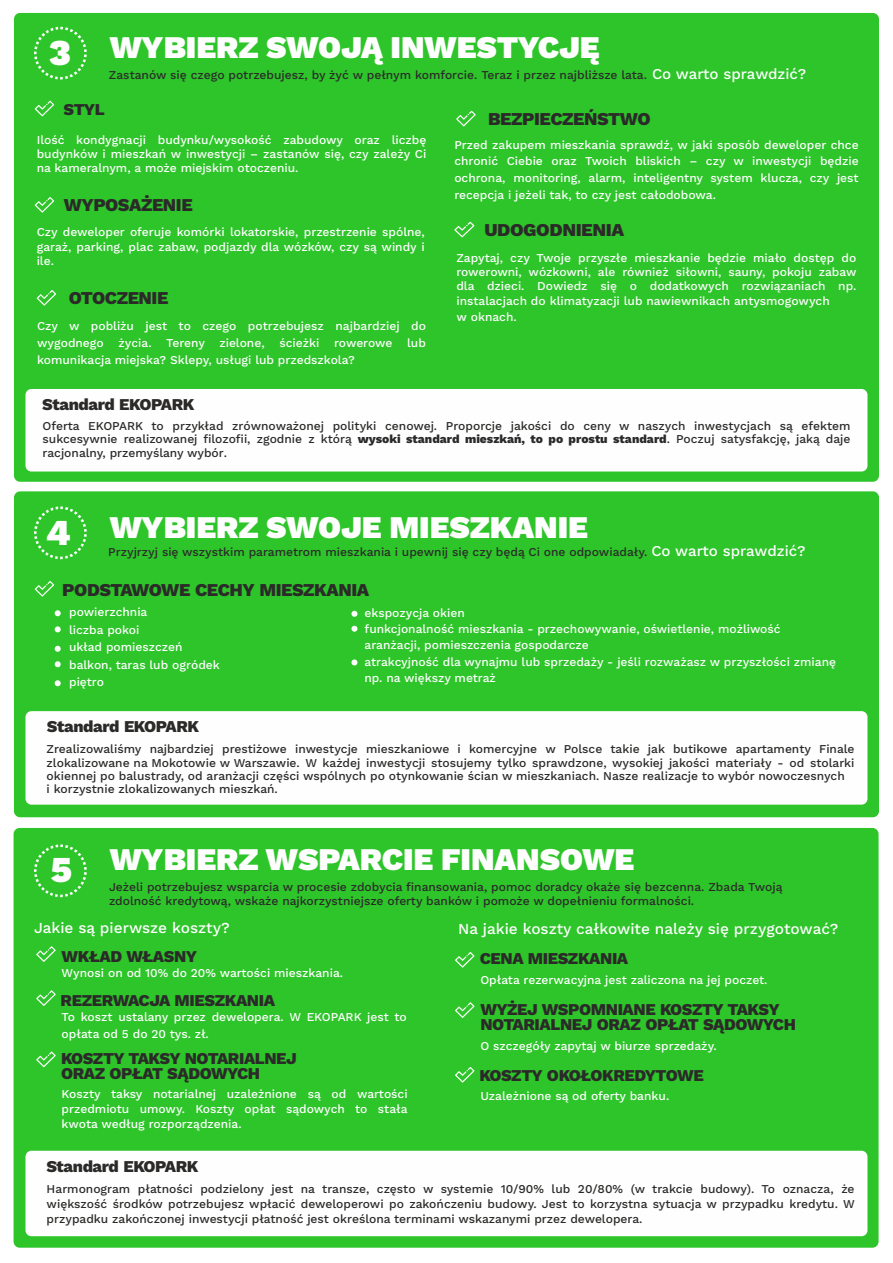
<style>
.page{position:relative;width:893px;height:1263px;background:#fff}
.page>*{position:absolute;margin:0;border:0;box-sizing:border-box;transform-origin:0 0}
.t1{font:900 36.45px "Work Sans";color:#fefefe}
.t2{font:900 31.5px "Work Sans";color:#fefefe}
.t3{font:800 18px "Work Sans";letter-spacing:-.025em;color:#2b2a29}
.t4{font:800 16.5px/15px "Work Sans";letter-spacing:-.025em;color:#2b2a29}
.t5{font:500 15.3px "Work Sans";color:#fefefe}
.t6{font:500 12px/14.4px "Work Sans";color:#fefefe;text-align:justify}
.t7{font:500 12px/13px "Work Sans";color:#2b2a29;text-align:justify}
.s1{font-size:15px;color:#fefefe}
.s2{font-weight:800}
</style>
<div class="page">
<div style="left:14px;top:13px;width:865px;height:469px;background:#2dc529;border-radius:6px"></div>
<svg style="left:456px;top:111px;width:20px;height:15px"></svg>
<div style="left:34px;top:27px;width:53px;height:53px;border:3px dashed #fefefe;border-radius:50%"></div>
<svg style="left:454px;top:222px;width:20px;height:15px"></svg>
<svg style="left:35px;top:101px;width:19px;height:15px"></svg>
<svg style="left:35px;top:197px;width:19px;height:16px"></svg>
<svg style="left:37px;top:290px;width:19px;height:16px"></svg>
<div style="left:25px;top:389px;width:842px;height:82px;background:#fefefe;border-radius:6px"></div>
<div style="left:14px;top:491px;width:865px;height:326px;background:#2dc529;border-radius:6px"></div>
<div style="left:25px;top:711px;width:842px;height:94px;background:#fefefe;border-radius:6px"></div>
<svg style="left:35px;top:581px;width:19px;height:15px"></svg>
<svg style="left:55px;top:610px;width:6px;height:6px"></svg>
<svg style="left:55px;top:626px;width:6px;height:6px"></svg>
<svg style="left:55px;top:646px;width:6px;height:6px"></svg>
<svg style="left:55px;top:661px;width:6px;height:6px"></svg>
<svg style="left:351px;top:611px;width:6px;height:6px"></svg>
<svg style="left:351px;top:626px;width:6px;height:6px"></svg>
<svg style="left:351px;top:659px;width:6px;height:6px"></svg>
<svg style="left:55px;top:680px;width:6px;height:6px"></svg>
<div style="left:14px;top:828px;width:864px;height:420px;background:#2dc529;border-radius:6px"></div>
<svg style="left:455px;top:952px;width:19px;height:15px"></svg>
<svg style="left:455px;top:1002px;width:19px;height:16px"></svg>
<svg style="left:455px;top:1067px;width:19px;height:15px"></svg>
<div style="left:34px;top:506px;width:53px;height:53px;border:3px dashed #fefefe;border-radius:50%"></div>
<div style="left:34px;top:844px;width:53px;height:53px;border:3px dashed #fefefe;border-radius:50%"></div>
<div style="left:25px;top:1151px;width:842px;height:85px;background:#fefefe;border-radius:6px"></div>
<svg style="left:36px;top:946px;width:20px;height:16px"></svg>
<svg style="left:36px;top:990px;width:20px;height:16px"></svg>
<svg style="left:36px;top:1051px;width:20px;height:16px"></svg>
<h1 class="t1" style="left:49px;top:31px;width:23px">3</h1>
<h2 class="t2" style="left:110px;top:28px;width:491px">WYBIERZ SWOJĄ INWESTYCJĘ</h2>
<p class="t7" style="left:109px;top:68px;width:699px">Zastanów się czego potrzebujesz, by żyć w pełnym komforcie. Teraz i przez najbliższe lata. <span class="s1">Co warto sprawdzić?</span></p>
<h3 class="t4" style="left:64px;top:102px;width:43px">STYL</h3>
<p class="t6" style="left:37px;top:132px;width:391px">Ilość kondygnacji budynku/wysokość zabudowy oraz liczbę budynków i mieszkań w inwestycji – zastanów się, czy zależy Ci na kameralnym, a może miejskim otoczeniu.</p>
<h3 class="t3" style="left:64px;top:195px;width:130px">WYPOSAŻENIE</h3>
<p class="t6" style="left:37px;top:225px;width:390px">Czy deweloper oferuje komórki lokatorskie, przestrzenie spólne, garaż, parking, plac zabaw, podjazdy dla wózków, czy są windy i ile.</p>
<h3 class="t3" style="left:69px;top:287px;width:101px">OTOCZENIE</h3>
<p class="t6" style="left:37px;top:318px;width:390px;line-height:16.6px">Czy w pobliżu jest to czego potrzebujesz najbardziej do wygodnego życia. Tereny zielone, ścieżki rowerowe lub komunikacja miejska? Sklepy, usługi lub przedszkola?</p>
<h3 class="t4" style="left:42px;top:397px;width:154px">Standard EKOPARK</h3>
<p class="t7" style="left:43px;top:418px;width:809px;line-height:14px">Oferta EKOPARK to przykład zrównoważonej polityki cenowej. Proporcje jakości do ceny w naszych inwestycjach są efektem sukcesywnie realizowanej filozofii, zgodnie z którą <span class="s2">wysoki standard mieszkań, to po prostu standard</span>. Poczuj satysfakcję, jaką daje racjonalny, przemyślany wybór.</p>
<h3 class="t3" style="left:488px;top:108px;width:164px">BEZPIECZEŃSTWO</h3>
<p class="t6" style="left:454px;top:136px;width:406px;line-height:16.6px">Przed zakupem mieszkania sprawdź, w jaki sposób deweloper chce chronić Ciebie oraz Twoich bliskich – czy w inwestycji będzie ochrona, monitoring, alarm, inteligentny system klucza, czy jest recepcja i jeżeli tak, to czy jest całodobowa.</p>
<h3 class="t3" style="left:484px;top:219px;width:141px">UDOGODNIENIA</h3>
<p class="t6" style="left:456px;top:250px;width:402px">Zapytaj, czy Twoje przyszłe mieszkanie będzie miało dostęp do rowerowni, wózkowni, ale również siłowni, sauny, pokoju zabaw dla dzieci. Dowiedz się o dodatkowych rozwiązaniach np. instalacjach do klimatyzacji lub nawiewnikach antysmogowych</p>
<p class="t6" style="left:456px;top:310px;width:62px">w oknach.</p>
<h1 class="t1" style="left:46px;top:511px;width:26px">4</h1>
<h2 class="t2" style="left:110px;top:508px;width:480px">WYBIERZ SWOJE MIESZKANIE</h2>
<p class="t7" style="left:108px;top:546px;width:699px">Przyjrzyj się wszystkim parametrom mieszkania i upewnij się czy będą Ci one odpowiadały. <span class="s1">Co warto sprawdzić?</span></p>
<h3 class="t3" style="left:62px;top:579px;width:308px">PODSTAWOWE CECHY MIESZKANIA</h3>
<p class="t6" style="left:69px;top:603px;width:152px;line-height:17.5px;text-align:left">powierzchnia<br>liczba pokoi<br>układ pomieszczeń balkon, taras lub ogródek piętro</p>
<h3 class="t4" style="left:47px;top:719px;width:154px">Standard EKOPARK</h3>
<p class="t6" style="left:365px;top:604px;width:473px;line-height:16.4px;text-align:left">ekspozycja okien<br>funkcjonalność mieszkania - przechowywanie, oświetlenie, możliwość aranżacji, pomieszczenia gospodarcze<br>atrakcyjność dla wynajmu lub sprzedaży - jeśli rozważasz w przyszłości zmianę np. na większy metraż</p>
<p class="t7" style="left:47px;top:743px;width:809px;text-align:left">Zrealizowaliśmy najbardziej prestiżowe inwestycje mieszkaniowe i komercyjne w Polsce takie jak butikowe apartamenty Finale zlokalizowane na Mokotowie w Warszawie. W każdej inwestycji stosujemy tylko sprawdzone, wysokiej jakości materiały - od stolarki okiennej po balustrady, od aranżacji części wspólnych po otynkowanie ścian w mieszkaniach. Nasze realizacje to wybór nowoczesnych<br>i korzystnie zlokalizowanych mieszkań.</p>
<h2 class="t2" style="left:110px;top:840px;width:526px">WYBIERZ WSPARCIE FINANSOWE</h2>
<p class="t7" style="left:109px;top:879px;width:675px;line-height:14.1px">Jeżeli potrzebujesz wsparcia w procesie zdobycia finansowania, pomoc doradcy okaże się bezcenna. Zbada Twoją zdolność kredytową, wskaże najkorzystniejsze oferty banków i pomoże w dopełnieniu formalności.</p>
<p class="t5" style="left:458px;top:919px;width:381px">Na jakie koszty całkowite należy się przygotować?</p>
<h3 class="t4" style="left:480px;top:951px;width:150px">CENA MIESZKANIA</h3>
<p class="t6" style="left:480px;top:973px;width:289px">Opłata rezerwacyjna jest zaliczona na jej poczet.</p>
<h1 class="t1" style="left:51px;top:848px;width:23px">5</h1>
<p class="t5" style="left:34px;top:918px;width:197px">Jakie są pierwsze koszty?</p>
<h3 class="t4" style="left:62px;top:948px;width:137px">WKŁAD WŁASNY</h3>
<p class="t6" style="left:62px;top:965px;width:283px">Wynosi on od 10% do 20% wartości mieszkania.</p>
<h3 class="t4" style="left:61px;top:992px;width:216px">REZERWACJA MIESZKANIA</h3>
<p class="t6" style="left:62px;top:1008px;width:347px;line-height:16.6px">To koszt ustalany przez dewelopera. W EKOPARK jest to opłata od 5 do 20 tys. zł.</p>
<h3 class="t4" style="left:480px;top:1001px;width:317px">WYŻEJ WSPOMNIANE KOSZTY TAKSY<br>NOTARIALNEJ ORAZ OPŁAT SĄDOWYCH</h3>
<p class="t6" style="left:480px;top:1038px;width:238px">O szczegóły zapytaj w biurze sprzedaży.</p>
<h3 class="t4" style="left:479px;top:1067px;width:226px">KOSZTY OKOŁOKREDYTOWE</h3>
<h3 class="t4" style="left:61px;top:1051px;width:237px">KOSZTY TAKSY NOTARIALNEJ<br>ORAZ OPŁAT SĄDOWYCH</h3>
<p class="t6" style="left:62px;top:1086px;width:348px;line-height:15.3px">Koszty taksy notarialnej uzależnione są od wartości przedmiotu umowy. Koszty opłat sądowych to stała kwota według rozporządzenia.</p>
<p class="t6" style="left:480px;top:1089px;width:190px">Uzależnione są od oferty banku.</p>
<h3 class="t4" style="left:46px;top:1159px;width:154px">Standard EKOPARK</h3>
<p class="t7" style="left:47px;top:1181px;width:810px;line-height:15.1px">Harmonogram płatności podzielony jest na transze, często w systemie 10/90% lub 20/80% (w trakcie budowy). To oznacza, że większość środków potrzebujesz wpłacić deweloperowi po zakończeniu budowy. Jest to korzystna sytuacja w przypadku kredytu. W przypadku zakończonej inwestycji płatność jest określona terminami wskazanymi przez dewelopera.</p>
</div>
